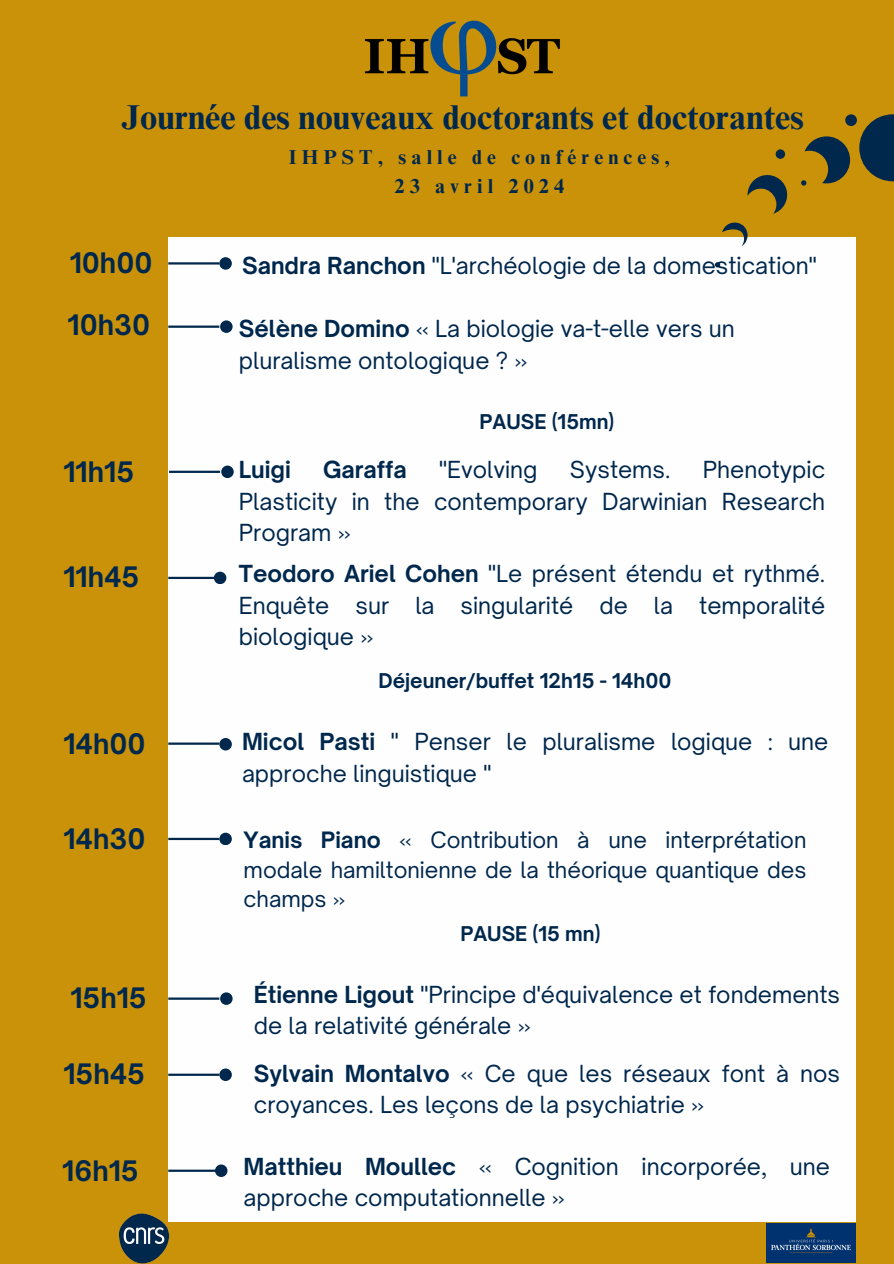
<style>
.page{position:relative;width:894px;height:1264px;background:#fff}
.page>*{position:absolute;margin:0;border:0;box-sizing:border-box;transform-origin:0 0}
.t1{font:700 34.5px "Times NRMT Pro";color:#00274c}
.t2{font:700 27px "Open Sauce One";color:#00274c}
.t3{font:22.5px/31.5px "Open Sauce One";color:#00274c}
.t4{font:700 22.5px "Open Sauce One";color:#00274c}
.t5{font:21.6px/29.2px "Open Sauce One";color:#00274c;text-align:justify}
.t6{font:700 20.1px/28.2px "Times NRMT Pro";letter-spacing:.255em;color:#00274c;text-align:center}
.t7{font:700 19.5px "Open Sauce One";color:#00274c}
.s1{font-weight:700}
</style>
<div class="page">
<div style="left:0;top:0;width:893px;height:1263px;background:#ca9209"></div>
<div style="left:168px;top:237px;width:687px;height:985px;background:#fefeff"></div>
<hr style="left:168px;top:262px;width:51px;height:2px;background:#00274c">
<hr style="left:168px;top:325px;width:51px;height:3px;background:#00274c">
<hr style="left:169px;top:470px;width:51px;height:3px;background:#00274c">
<hr style="left:168px;top:577px;width:51px;height:2px;background:#00274c">
<hr style="left:168px;top:742px;width:51px;height:2px;background:#00274c">
<hr style="left:168px;top:837px;width:51px;height:3px;background:#00274c">
<hr style="left:168px;top:997px;width:51px;height:2px;background:#00274c">
<div style="left:219px;top:257px;width:13px;height:13px;background:#00274c;border-radius:50%"></div>
<div style="left:220px;top:320px;width:12px;height:13px;background:#00274c;border-radius:50%"></div>
<div style="left:214px;top:571px;width:12px;height:13px;background:#00274c;border-radius:50%"></div>
<div style="left:219px;top:738px;width:13px;height:12px;background:#00274c;border-radius:50%"></div>
<div style="left:219px;top:832px;width:13px;height:13px;background:#00274c;border-radius:50%"></div>
<div style="left:220px;top:992px;width:12px;height:12px;background:#00274c;border-radius:50%"></div>
<svg style="left:715px;top:114px;width:178px;height:153px"></svg>
<img style="left:119px;top:1213px;width:50px;height:50px">
<img style="left:766px;top:1223px;width:89px;height:39px">
<hr style="left:168px;top:1073px;width:51px;height:2px;background:#00274c">
<div style="left:219px;top:1068px;width:13px;height:12px;background:#00274c;border-radius:50%"></div>
<hr style="left:168px;top:1169px;width:51px;height:2px;background:#00274c">
<div style="left:215px;top:1164px;width:12px;height:12px;background:#00274c;border-radius:50%"></div>
<img style="left:365px;top:20px;width:195px;height:77px">
<div style="left:221px;top:465px;width:13px;height:13px;background:#00274c;border-radius:50%"></div>
<h3 class="t1" style="left:121px;top:104px;width:683px">Journée des nouveaux doctorants et doctorantes</h3>
<h3 class="t6" style="left:289px;top:146px;width:382px">IHPST, salle de conférences,<br>23 avril 2024</h3>
<p class="t2" style="left:70px;top:246px;width:84px">10h00</p>
<h1 class="t2" style="left:68px;top:308px;width:84px">10h30</h1>
<h3 class="t2" style="left:63px;top:455px;width:72px">11h15</h3>
<h3 class="t2" style="left:63px;top:560px;width:77px">11h45</h3>
<p class="t2" style="left:63px;top:727px;width:84px">14h00</p>
<p class="t2" style="left:63px;top:821px;width:83px">14h30</p>
<p class="t2" style="left:70px;top:981px;width:78px">15h15</p>
<p class="t2" style="left:63px;top:1057px;width:83px">15h45</p>
<h3 class="t2" style="left:62px;top:1154px;width:78px">16h15</h3>
<h2 class="t3" style="left:242px;top:249px;width:576px"><span class="s1">Sandra Ranchon</span> "L'archéologie de la domestication"</h2>
<h2 class="t3" style="left:239px;top:313px;width:497px"><span class="s1">Sélène Domino</span> « La biologie va-t-elle vers un pluralisme ontologique ? »</h2>
<h2 class="t7" style="left:479px;top:409px;width:136px">PAUSE (15mn)</h2>
<h2 class="t4" style="left:239px;top:456px;width:54px">Luigi</h2>
<h2 class="t4" style="left:323px;top:456px;width:85px">Garaffa</h2>
<h2 class="t3" style="left:439px;top:454px;width:100px">"Evolving</h2>
<h2 class="t3" style="left:569px;top:454px;width:102px">Systems.</h2>
<h2 class="t3" style="left:239px;top:454px;width:587px;text-align:justify;text-indent:464px">Phenotypic Plasticity in the contemporary Darwinian Research Program »</h2>
<h2 class="t3" style="left:239px;top:558px;width:587px;text-align:justify"><span class="s1">Teodoro Ariel Cohen</span> "Le présent étendu et rythmé.<br>Enquête sur la singularité de la temporalité biologique »</h2>
<p class="t7" style="left:378px;top:668px;width:294px">Déjeuner/buffet 12h15 - 14h00</p>
<h2 class="t3" style="left:242px;top:726px;width:587px"><span class="s1">Micol Pasti</span> " Penser le pluralisme logique : une approche linguistique "</h2>
<p class="t5" style="left:243px;top:825px;width:564px"><span class="s1">Yanis Piano</span> « Contribution à une interprétation modale hamiltonienne de la théorique quantique des champs »</p>
<h3 class="t7" style="left:460px;top:921px;width:141px">PAUSE (15 mn)</h3>
<h2 class="t3" style="left:254px;top:978px;width:587px"><span class="s1">Étienne Ligout</span> "Principe d'équivalence et fondements de la relativité générale »</h2>
<h2 class="t3" style="left:254px;top:1057px;width:587px"><span class="s1">Sylvain Montalvo</span> « Ce que les réseaux font à nos croyances. Les leçons de la psychiatrie »</h2>
<h2 class="t3" style="left:243px;top:1150px;width:587px"><span class="s1">Matthieu Moullec</span> « Cognition incorporée, une approche computationnelle »</h2>
</div>
